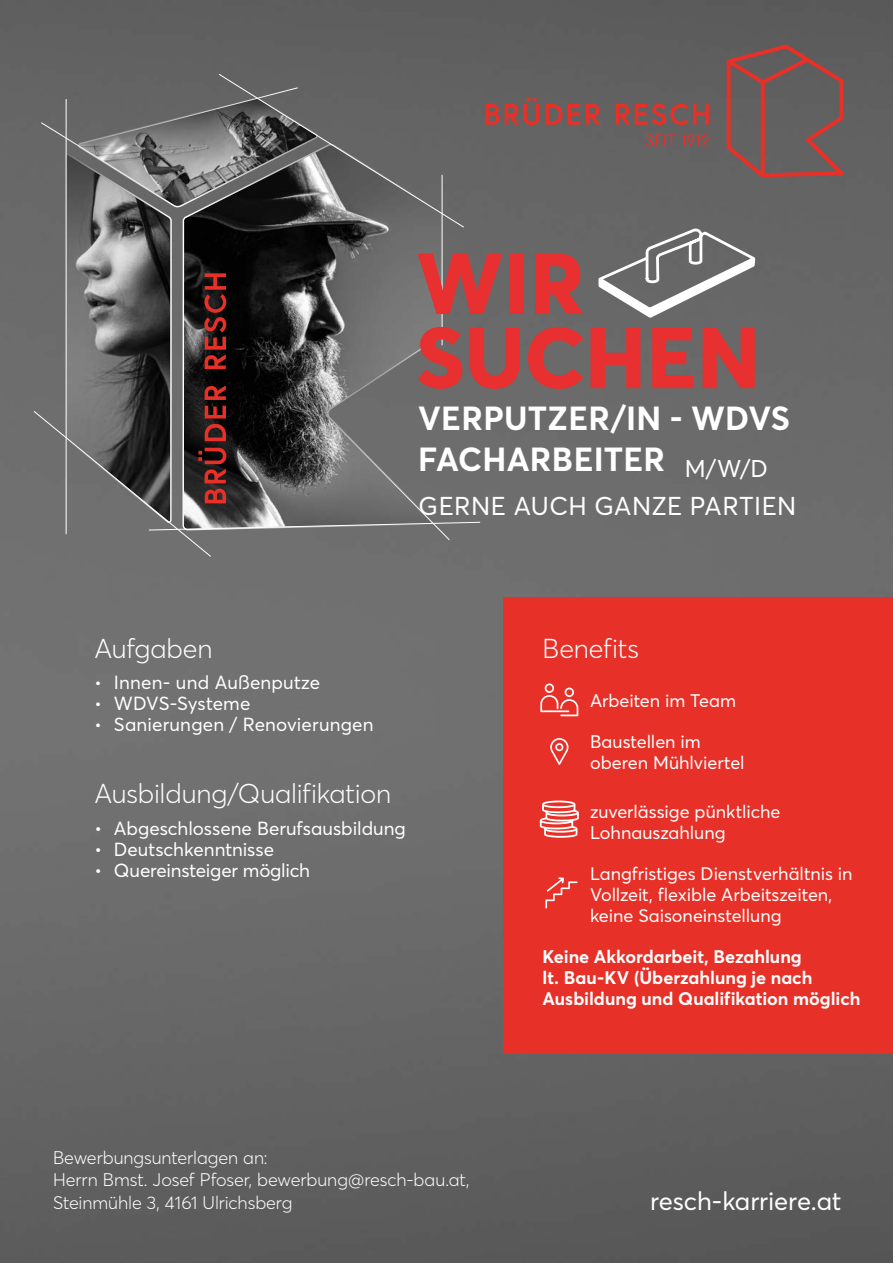
<style>
.page{position:relative;width:893px;height:1263px;background:#fff}
.page>*{position:absolute;margin:0;border:0;box-sizing:border-box;transform-origin:0 0}
.t1{font:800 85.2px/74.1px "Averta";color:#e7302f}
.t2{font:700 33px/41.5px "Averta";letter-spacing:.01em;color:#fff}
.t3{font:300 27px "Averta";letter-spacing:-.005em;color:#fff}
.t4{font:25.5px "Averta";letter-spacing:.015em;color:#fff}
.t5{font:25.5px "Averta CY";letter-spacing:-.005em;color:#fff}
.t6{font:23.85px "Averta";color:#fff}
.t7{font:18.75px "Averta";color:#fff}
.t8{font:18px/21px "Averta";color:#fff}
.t9{font:300 18px/22.5px "Averta";color:#fff}
.t10{font:700 18px/21px "Averta";color:#fff}
.s1{font-size:18px}
</style>
<div class="page">
<img style="left:0;top:0;width:893px;height:1263px">
<div style="left:503px;top:597px;width:390px;height:456px;background:#e73027"></div>
<svg style="left:540px;top:800px;width:39px;height:38px"></svg>
<svg style="left:550px;top:738px;width:18px;height:27px"></svg>
<svg style="left:545px;top:877px;width:32px;height:31px"></svg>
<svg style="left:33px;top:44px;width:811px;height:513px;background:#656362"></svg>
<svg style="left:540px;top:683px;width:38px;height:33px"></svg>
<h1 class="t1" style="left:416px;top:243px;width:345px">WIR<br>SUCHEN</h1>
<h2 class="t2" style="left:418px;top:396px;width:373px">VERPUTZER/IN - WDVS<br>FACHARBEITER</h2>
<h3 class="t6" style="left:685px;top:452px;width:85px">M/W/D</h3>
<h3 class="t4" style="left:419px;top:488px;width:379px">GERNE AUCH GANZE PARTIEN</h3>
<h3 class="t3" style="left:94px;top:630px;width:120px">Aufgaben</h3>
<p class="t7" style="left:94px;top:670px;width:227px"><span class="s1">•</span> Innen- und Außenputze</p>
<p class="t7" style="left:94px;top:691px;width:157px"><span class="s1">•</span> WDVS-Systeme</p>
<p class="t7" style="left:94px;top:712px;width:281px"><span class="s1">•</span> Sanierungen / Renovierungen</p>
<h3 class="t3" style="left:94px;top:775px;width:298px">Ausbildung/Qualifikation</h3>
<p class="t7" style="left:94px;top:815px;width:313px">• Abgeschlossene Berufsausbildung</p>
<p class="t7" style="left:94px;top:836px;width:181px">• Deutschkenntnisse</p>
<p class="t7" style="left:94px;top:857px;width:217px">• Quereinsteiger möglich</p>
<h3 class="t3" style="left:542px;top:630px;width:98px">Benefits</h3>
<p class="t8" style="left:590px;top:690px;width:147px">Arbeiten im Team</p>
<p class="t8" style="left:590px;top:730px;width:156px">Baustellen im oberen Mühlviertel</p>
<p class="t8" style="left:590px;top:801px;width:192px">zuverlässige pünktliche<br>Lohnauszahlung</p>
<p class="t8" style="left:590px;top:862px;width:264px">Langfristiges Dienstverhältnis in<br>Vollzeit, flexible Arbeitszeiten, keine Saisoneinstellung</p>
<p class="t10" style="left:542px;top:945px;width:319px">Keine Akkordarbeit, Bezahlung<br>lt. Bau-KV (Überzahlung je nach<br>Ausbildung und Qualifikation möglich</p>
<p class="t9" style="left:53px;top:1146px;width:418px">Bewerbungsunterlagen an:<br>Herrn Bmst. Josef Pfoser, bewerbung@resch-bau.at,<br>Steinmühle 3, 4161 Ulrichsberg</p>
<h3 class="t5" style="left:650px;top:1183px;width:193px">resch-karriere.at</h3>
</div>
